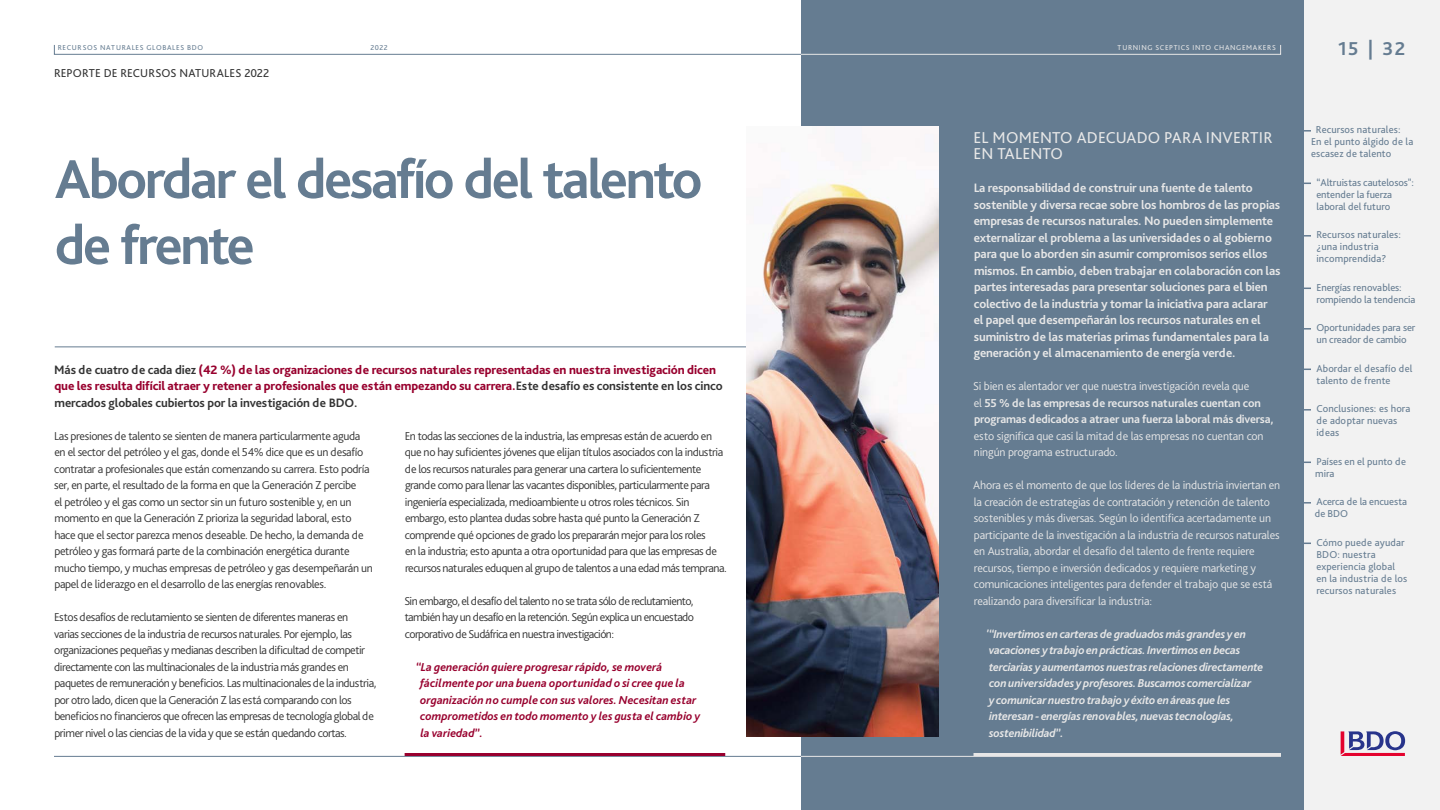
<style>
.page{position:relative;width:1440px;height:810px;background:#fff}
.page>*{position:absolute;margin:0;border:0;box-sizing:border-box;transform-origin:0 0}
.Headline_1{font:700 57px/66px "Bliss Pro";letter-spacing:-.045em;color:#657c91}
.t1{font:700 19.5px "Bliss Pro";color:#657c91}
.Headline_3{font:16.5px/16.5px "Bliss Pro";letter-spacing:.01em;color:#e7e7e7}
.Headline_4{font:700 12.75px/16.5px "Bliss Pro";letter-spacing:-.015em;color:#e7e7e7}
.Headline_4-2{font:800 12.75px/16.5px "Bliss Pro";letter-spacing:-.01em;color:#98002e}
.Para{font:300 12px/16.5px "Bliss Pro";letter-spacing:-.04em;color:#333}
.Para-2{font:300 12px/16.5px "Bliss Pro";letter-spacing:-.015em;color:#e7e7e7}
.Body_quote{font:italic 700 12px/16.5px "Bliss Pro";letter-spacing:-.02em;color:#e7e7e7}
.Body_quote-2{font:italic 700 12px/16.5px "Bliss Pro";color:#98002e}
.t2{font:12px "Bliss Pro";letter-spacing:.01em;color:#333}
.t3{font:10.5px/12px "Bliss Pro";letter-spacing:.01em;color:#657c91}
.t4{font:10.5px/12px "Bliss Pro";letter-spacing:-.01em;color:#657c91}
.t5{font:7.5px "Bliss Pro";letter-spacing:.085em;color:#657c91}
.page_details{font:7.5px "Bliss Pro";letter-spacing:.085em;color:#e7e7e7}
.s1{font-weight:700;color:#333}
.s2{font-weight:700}
</style>
<div class="page">
<div style="left:1304px;top:0;width:136px;height:810px;background:#f2f2f2"></div>
<svg style="left:1304px;top:130px;width:7px;height:2px"></svg>
<svg style="left:1304px;top:235px;width:7px;height:2px"></svg>
<svg style="left:1304px;top:328px;width:7px;height:2px"></svg>
<svg style="left:1304px;top:409px;width:7px;height:2px"></svg>
<svg style="left:1304px;top:502px;width:7px;height:2px"></svg>
<svg style="left:1341px;top:731px;width:64px;height:25px"></svg>
<div style="left:801px;top:0;width:503px;height:810px;background:#657c91"></div>
<hr style="left:54px;top:756px;width:1227px;height:1px;background:#657c91">
<div style="left:54px;top:45px;width:1227px;height:10px;border:1px solid #657c91"></div>
<hr style="left:55px;top:346px;width:691px;height:1px;background:#657c91">
<hr style="left:405px;top:753px;width:320px;height:3px;background:#98002e">
<hr style="left:974px;top:753px;width:307px;height:3px;background:#e7e7e7">
<img style="left:746px;top:126px;width:193px;height:610px">
<svg style="left:800px;top:45px;width:481px;height:10px"></svg>
<hr style="left:801px;top:756px;width:480px;height:1px;background:#e7e7e7">
<p class="t5" style="left:58px;top:43px;width:147px">RECURSOS NATURALES GLOBALES BDO</p>
<p class="page_details" style="left:1118px;top:43px;width:160px">TURNING SCEPTICS INTO CHANGEMAKERS</p>
<p class="t5" style="left:370px;top:43px;width:19px">2022</p>
<p class="t2" style="left:54px;top:65px;width:217px">REPORTE DE RECURSOS NATURALES 2022</p>
<p class="Headline_1" style="left:55px;top:145px;width:649px">Abordar el desafío del talento de frente</p>
<p class="Headline_4-2" style="left:54px;top:361px;width:670px"><span class="s1">Más de cuatro de cada diez</span> (42 %) de las organizaciones de recursos naturales representadas en nuestra investigación dicen que les resulta difícil atraer y retener a profesionales que están empezando su carrera.<span class="s1">Este desafío es consistente en los cinco mercados globales cubiertos por la investigación de BDO.</span></p>
<p class="Para" style="left:54px;top:427px;width:320px">Las presiones de talento se sienten de manera particularmente aguda en el sector del petróleo y el gas, donde el 54% dice que es un desafío contratar a profesionales que están comenzando su carrera. Esto podría ser, en parte, el resultado de la forma en que la Generación Z percibe<br>el petróleo y el gas como un sector sin un futuro sostenible y, en un momento en que la Generación Z prioriza la seguridad laboral, esto hace que el sector parezca menos deseable. De hecho, la demanda de petróleo y gas formará parte de la combinación energética durante mucho tiempo, y muchas empresas de petróleo y gas desempeñarán un papel de liderazgo en el desarrollo de las energías renovables.</p>
<p class="Para" style="left:54px;top:608px;width:324px">Estos desafíos de reclutamiento se sienten de diferentes maneras en<br>varias secciones de la industria de recursos naturales. Por ejemplo, las organizaciones pequeñas y medianas describen la dificultad de competir directamente con las multinacionales de la industria más grandes en paquetes de remuneración y beneficios. Las multinacionales de la industria, por otro lado, dicen que la Generación Z las está comparando con los beneficios no financieros que ofrecen las empresas de tecnología global de primer nivel o las ciencias de la vida y que se están quedando cortas.</p>
<p class="Para" style="left:405px;top:427px;width:324px">En todas las secciones de la industria, las empresas están de acuerdo en que no hay suficientes jóvenes que elijan títulos asociados con la industria de los recursos naturales para generar una cartera lo suficientemente grande como para llenar las vacantes disponibles, particularmente para ingeniería especializada, medioambiente u otros roles técnicos. Sin embargo, esto plantea dudas sobre hasta qué punto la Generación Z comprende qué opciones de grado los prepararán mejor para los roles<br>en la industria; esto apunta a otra oportunidad para que las empresas de recursos naturales eduquen al grupo de talentos a una edad más temprana.</p>
<p class="Para" style="left:404px;top:592px;width:291px;text-align:justify">Sin embargo, el desafío del talento no se trata sólo de reclutamiento, también hay un desafío en la retención. Según explica un encuestado corporativo de Sudáfrica en nuestra investigación:</p>
<p class="Body_quote-2" style="left:420px;top:658px;width:282px;text-indent:-4px">“La generación quiere progresar rápido, se moverá fácilmente por una buena oportunidad o si cree que la organización no cumple con sus valores. Necesitan estar comprometidos en todo momento y les gusta el cambio y la variedad”.</p>
<p class="Headline_3" style="left:974px;top:128px;width:300px">EL MOMENTO ADECUADO PARA INVERTIR<br>EN TALENTO</p>
<p class="Headline_4" style="left:974px;top:179px;width:308px">La responsabilidad de construir una fuente de talento sostenible y diversa recae sobre los hombros de las propias empresas de recursos naturales. No pueden simplemente externalizar el problema a las universidades o al gobierno para que lo aborden sin asumir compromisos serios ellos mismos. En cambio, deben trabajar en colaboración con las partes interesadas para presentar soluciones para el bien colectivo de la industria y tomar la iniciativa para aclarar el papel que desempeñarán los recursos naturales en el suministro de las materias primas fundamentales para la generación y el almacenamiento de energía verde.</p>
<p class="Para-2" style="left:973px;top:377px;width:302px">Si bien es alentador ver que nuestra investigación revela que<br>el <span class="s2">55 % de las empresas de recursos naturales cuentan con programas dedicados a atraer una fuerza laboral más diversa, </span>esto significa que casi la mitad de las empresas no cuentan con ningún programa estructurado.</p>
<p class="Para-2" style="left:973px;top:476px;width:309px">Ahora es el momento de que los líderes de la industria inviertan en la creación de estrategias de contratación y retención de talento sostenibles y más diversas. Según lo identifica acertadamente un participante de la investigación a la industria de recursos naturales en Australia, abordar el desafío del talento de frente requiere recursos, tiempo e inversión dedicados y requiere marketing y comunicaciones inteligentes para defender el trabajo que se está realizando para diversificar la industria:</p>
<p class="Body_quote" style="left:986px;top:625px;width:279px">'“Invertimos en carteras de graduados más grandes y en vacaciones y trabajo en prácticas. Invertimos en becas terciarias y aumentamos nuestras relaciones directamente con universidades y profesores. Buscamos comercializar<br>y comunicar nuestro trabajo y éxito en áreas que les interesan - energías renovables, nuevas tecnologías, sostenibilidad”.</p>
<h2 class="t1" style="left:1338px;top:37px;width:68px">15 | 32</h2>
<p class="t3" style="left:1311px;top:124px;width:104px;text-indent:5px">Recursos naturales:<br>En el punto álgido de la escasez de talento</p>
<p class="t4" style="left:1316px;top:176px;width:99px">“Altruistas cautelosos": entender la fuerza laboral del futuro</p>
<p class="t3" style="left:1316px;top:229px;width:86px">Recursos naturales: ¿una industria incomprendida?</p>
<p class="t4" style="left:1316px;top:281px;width:100px">Energías renovables: rompiendo la tendencia</p>
<p class="t4" style="left:1316px;top:322px;width:100px">Oportunidades para ser un creador de cambio</p>
<p class="t3" style="left:1316px;top:362px;width:98px">Abordar el desafío del talento de frente</p>
<p class="t3" style="left:1316px;top:403px;width:95px">Conclusiones: es hora de adoptar nuevas ideas</p>
<p class="t3" style="left:1315px;top:455px;width:92px">Países en el punto de mira</p>
<p class="t4" style="left:1315px;top:496px;width:94px">Acerca de la encuesta de BDO</p>
<p class="t3" style="left:1316px;top:536px;width:92px">Cómo puede ayudar<br>BDO: nuestra experiencia global en la industria de los recursos naturales</p>
</div>
